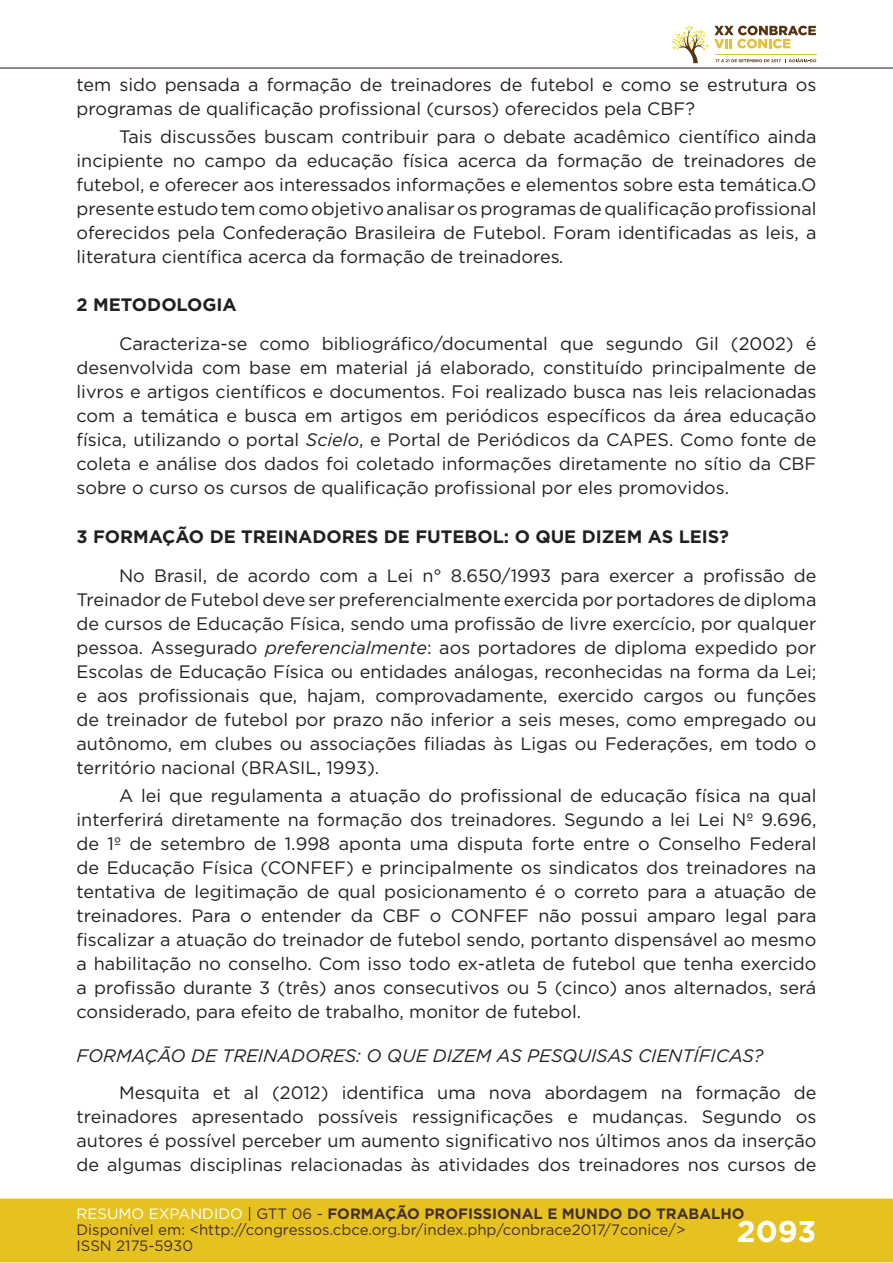
<style>
.page{position:relative;width:893px;height:1263px;background:#fff}
.page>*{position:absolute;margin:0;border:0;box-sizing:border-box;transform-origin:0 0}
.t1{font:700 30px "Gotham";color:#fff}
.t2{font:18px/24px "Gotham";color:#231f20;text-align:justify}
.t3{font:700 18px "Gotham";color:#231f20}
.t4{font:italic 18px "Gotham";color:#231f20}
.t5{font:15px/16px "Gotham";color:#462f2a}
.s1{font-style:italic}
.s2{color:#fff}
.s3{color:#442f2a}
.s4{font-weight:700;color:#442f2a}
</style>
<div class="page">
<div style="left:0;top:1198px;width:893px;height:64px;background:#e6c221;border:2px solid #e6c221"></div>
<hr style="left:0;top:67px;width:893px;height:2px;background:#442f2a">
<svg style="left:672px;top:26px;width:144px;height:37px"></svg>
<hr style="left:0;top:0;width:1px;height:150px;background:#fff">
<p class="t2" style="left:77px;top:72px;width:741px">tem sido pensada a formação de treinadores de futebol e como se estrutura os programas de qualificação profissional (cursos) oferecidos pela CBF?</p>
<p class="t2" style="left:77px;top:124px;width:741px;text-indent:43px">Tais discussões buscam contribuir para o debate acadêmico científico ainda incipiente no campo da educação física acerca da formação de treinadores de futebol, e oferecer aos interessados informações e elementos sobre esta temática.O presente estudo tem como objetivo analisar os programas de qualificação profissional oferecidos pela Confederação Brasileira de Futebol. Foram identificadas as leis, a literatura científica acerca da formação de treinadores<span class="s1">.</span></p>
<p class="t3" style="left:77px;top:293px;width:162px">2 METODOLOGIA</p>
<p class="t2" style="left:77px;top:332px;width:741px;text-indent:43px">Caracteriza-se como bibliográfico/documental que segundo Gil (2002) é desenvolvida com base em material já elaborado, constituído principalmente de livros e artigos científicos e documentos. Foi realizado busca nas leis relacionadas com a temática e busca em artigos em periódicos específicos da área educação física, utilizando o portal <span class="s1">Scielo</span>, e Portal de Periódicos da CAPES. Como fonte de coleta e análise dos dados foi coletado informações diretamente no sítio da CBF sobre o curso os cursos de qualificação profissional por eles promovidos.</p>
<p class="t3" style="left:77px;top:524px;width:654px">3 FORMAÇÃO DE TREINADORES DE FUTEBOL: O QUE DIZEM AS LEIS?</p>
<p class="t2" style="left:77px;top:563px;width:741px;text-indent:43px">No Brasil, de acordo com a Lei n° 8.650/1993 para exercer a profissão de Treinador de Futebol deve ser preferencialmente exercida por portadores de diploma de cursos de Educação Física, sendo uma profissão de livre exercício, por qualquer pessoa. Assegurado <span class="s1">preferencialmente</span>: aos portadores de diploma expedido por Escolas de Educação Física ou entidades análogas, reconhecidas na forma da Lei; e aos profissionais que, hajam, comprovadamente, exercido cargos ou funções de treinador de futebol por prazo não inferior a seis meses, como empregado ou autônomo, em clubes ou associações filiadas às Ligas ou Federações, em todo o território nacional (BRASIL, 1993).</p>
<p class="t2" style="left:77px;top:783px;width:741px;text-indent:43px">A lei que regulamenta a atuação do profissional de educação física na qual interferirá diretamente na formação dos treinadores. Segundo a lei Lei Nº 9.696, de 1º de setembro de 1.998 aponta uma disputa forte entre o Conselho Federal de Educação Física (CONFEF) e principalmente os sindicatos dos treinadores na tentativa de legitimação de qual posicionamento é o correto para a atuação de treinadores. Para o entender da CBF o CONFEF não possui amparo legal para fiscalizar a atuação do treinador de futebol sendo, portanto dispensável ao mesmo a habilitação no conselho. Com isso todo ex-atleta de futebol que tenha exercido a profissão durante 3 (três) anos consecutivos ou 5 (cinco) anos alternados, será considerado, para efeito de trabalho, monitor de futebol.</p>
<p class="t4" style="left:77px;top:1044px;width:688px">FORMAÇÃO DE TREINADORES: O QUE DIZEM AS PESQUISAS CIENTÍFICAS?</p>
<p class="t2" style="left:77px;top:1080px;width:741px;text-indent:43px">Mesquita et al (2012) identifica uma nova abordagem na formação de treinadores apresentado possíveis ressignificações e mudanças. Segundo os autores é possível perceber um aumento significativo nos últimos anos da inserção de algumas disciplinas relacionadas às atividades dos treinadores nos cursos de</p>
<p class="t5" style="left:77px;top:1205px;width:670px"><span class="s2">RESUMO EXPANDIDO</span> <span class="s3">| GTT 06 -</span> <span class="s4">FORMAÇÃO PROFISSIONAL E MUNDO DO TRABALHO<br></span>Disponível em: &lt;http://congressos.cbce.org.br/index.php/conbrace2017/7conice/&gt;<br>ISSN 2175-5930</p>
<h1 class="t1" style="left:737px;top:1212px;width:81px">2093</h1>
</div>
